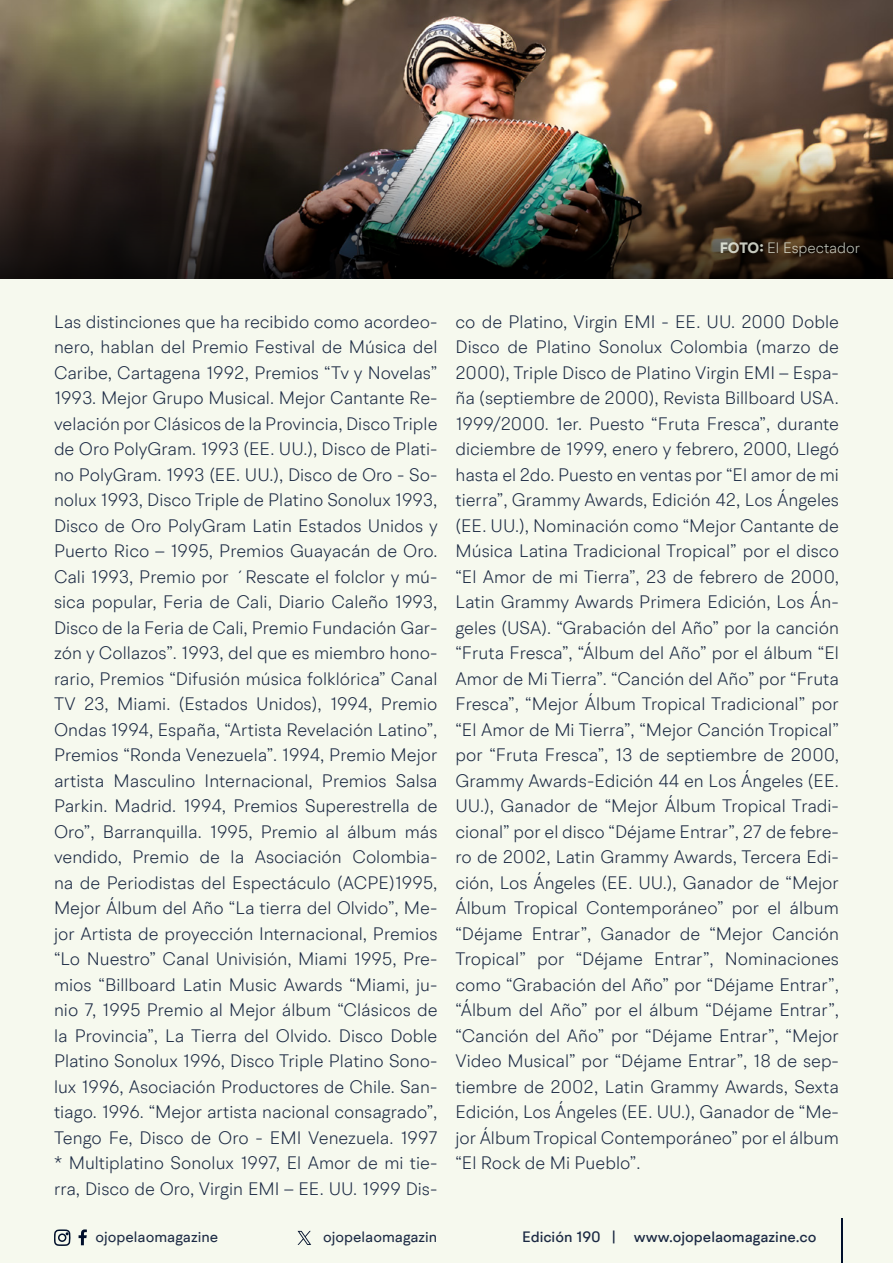
<style>
.page{position:relative;width:893px;height:1263px;background:#f6f9ee}
.page>*{position:absolute;margin:0;border:0;box-sizing:border-box;transform-origin:0 0}
.t1{font:300 18px/25.5px "BR Hendrix";color:#1b2943;text-align:justify}
.t2{font:500 15px "BR Hendrix";color:#1b2943}
.t3{font:15px "BR Hendrix";color:#1b2943}
.t4{font:300 15px "BR Hendrix";color:#f5faed}
.s1{font-weight:700}
</style>
<div class="page">
<svg style="left:79px;top:1229px;width:8px;height:16px"></svg>
<svg style="left:54px;top:1229px;width:17px;height:17px"></svg>
<hr style="left:841px;top:1219px;width:1px;height:44px;background:#000f2b">
<svg style="left:298px;top:1231px;width:13px;height:14px"></svg>
<img style="left:0;top:0;width:893px;height:142px">
<img style="left:0;top:142px;width:893px;height:137px">
<p class="t4" style="left:720px;top:238px;width:142px"><span class="s1">FOTO:</span> El Espectador</p>
<p class="t1" style="left:54px;top:308px;width:385px">Las distinciones que ha recibido como acordeo&shy;nero, hablan del Premio Festival de Música del Caribe, Cartagena 1992, Premios “Tv y Novelas” 1993. Mejor Grupo Musical. Mejor Cantante Re&shy;velación por Clásicos de la Provincia, Disco Triple de Oro PolyGram. 1993 (EE. UU.), Disco de Plati&shy;no PolyGram. 1993 (EE. UU.), Disco de Oro - So&shy;nolux 1993, Disco Triple de Platino Sonolux 1993, Disco de Oro PolyGram Latin Estados Unidos y Puerto Rico – 1995, Premios Guayacán de Oro.<br>Cali 1993, Premio por ´Rescate el folclor y mú&shy;sica popular, Feria de Cali, Diario Caleño 1993, Disco de la Feria de Cali, Premio Fundación Gar&shy;zón y Collazos”. 1993, del que es miembro hono&shy;rario, Premios “Difusión música folklórica” Canal TV 23, Miami. (Estados Unidos), 1994, Premio Ondas 1994, España, “Artista Revelación Latino”, Premios “Ronda Venezuela”. 1994, Premio Mejor artista Masculino Internacional, Premios Salsa Parkin. Madrid. 1994, Premios Superestrella de Oro”, Barranquilla. 1995, Premio al álbum más vendido, Premio de la Asociación Colombia&shy;na de Periodistas del Espectáculo (ACPE)1995, Mejor Álbum del Año “La tierra del Olvido”, Me&shy;jor Artista de proyección Internacional, Premios “Lo Nuestro” Canal Univisión, Miami 1995, Pre&shy;mios “Billboard Latin Music Awards “Miami, ju&shy;nio 7, 1995 Premio al Mejor álbum “Clásicos de la Provincia”, La Tierra del Olvido. Disco Doble Platino Sonolux 1996, Disco Triple Platino Sono&shy;lux 1996, Asociación Productores de Chile. San&shy;tiago. 1996. “Mejor artista nacional consagrado”, Tengo Fe, Disco de Oro - EMI Venezuela. 1997 * Multiplatino Sonolux 1997, El Amor de mi tie&shy;rra, Disco de Oro, Virgin EMI – EE. UU. 1999 Dis-</p>
<p class="t1" style="left:455px;top:308px;width:385px">co de Platino, Virgin EMI - EE. UU. 2000 Doble Disco de Platino Sonolux Colombia (marzo de 2000), Triple Disco de Platino Virgin EMI – Espa&shy;ña (septiembre de 2000), Revista Billboard USA.<br>1999/2000. 1er. Puesto “Fruta Fresca”, durante diciembre de 1999, enero y febrero, 2000, Llegó hasta el 2do. Puesto en ventas por “El amor de mi tierra”, Grammy Awards, Edición 42, Los Ángeles (EE. UU.), Nominación como “Mejor Cantante de Música Latina Tradicional Tropical” por el disco “El Amor de mi Tierra”, 23 de febrero de 2000, Latin Grammy Awards Primera Edición, Los Án&shy;geles (USA). “Grabación del Año” por la canción “Fruta Fresca”, “Álbum del Año” por el álbum “El Amor de Mi Tierra”. “Canción del Año” por “Fruta Fresca”, “Mejor Álbum Tropical Tradicional” por “El Amor de Mi Tierra”, “Mejor Canción Tropical” por “Fruta Fresca”, 13 de septiembre de 2000, Grammy Awards-Edición 44 en Los Ángeles (EE.<br>UU.), Ganador de “Mejor Álbum Tropical Tradi&shy;cional” por el disco “Déjame Entrar”, 27 de febre&shy;ro de 2002, Latin Grammy Awards, Tercera Edi&shy;ción, Los Ángeles (EE. UU.), Ganador de “Mejor Álbum Tropical Contemporáneo” por el álbum “Déjame Entrar”, Ganador de “Mejor Canción Tropical” por “Déjame Entrar”, Nominaciones como “Grabación del Año” por “Déjame Entrar”, “Álbum del Año” por el álbum “Déjame Entrar”, “Canción del Año” por “Déjame Entrar”, “Mejor Video Musical” por “Déjame Entrar”, 18 de sep&shy;tiembre de 2002, Latin Grammy Awards, Sexta Edición, Los Ángeles (EE. UU.), Ganador de “Me&shy;jor Álbum Tropical Contemporáneo” por el álbum “El Rock de Mi Pueblo”.</p>
<p class="t3" style="left:96px;top:1227px;width:124px">ojopelaomagazine</p>
<p class="t3" style="left:323px;top:1227px;width:116px">ojopelaomagazin</p>
<p class="t2" style="left:522px;top:1227px;width:296px">Edición 190 | www.ojopelaomagazine.co</p>
</div>
